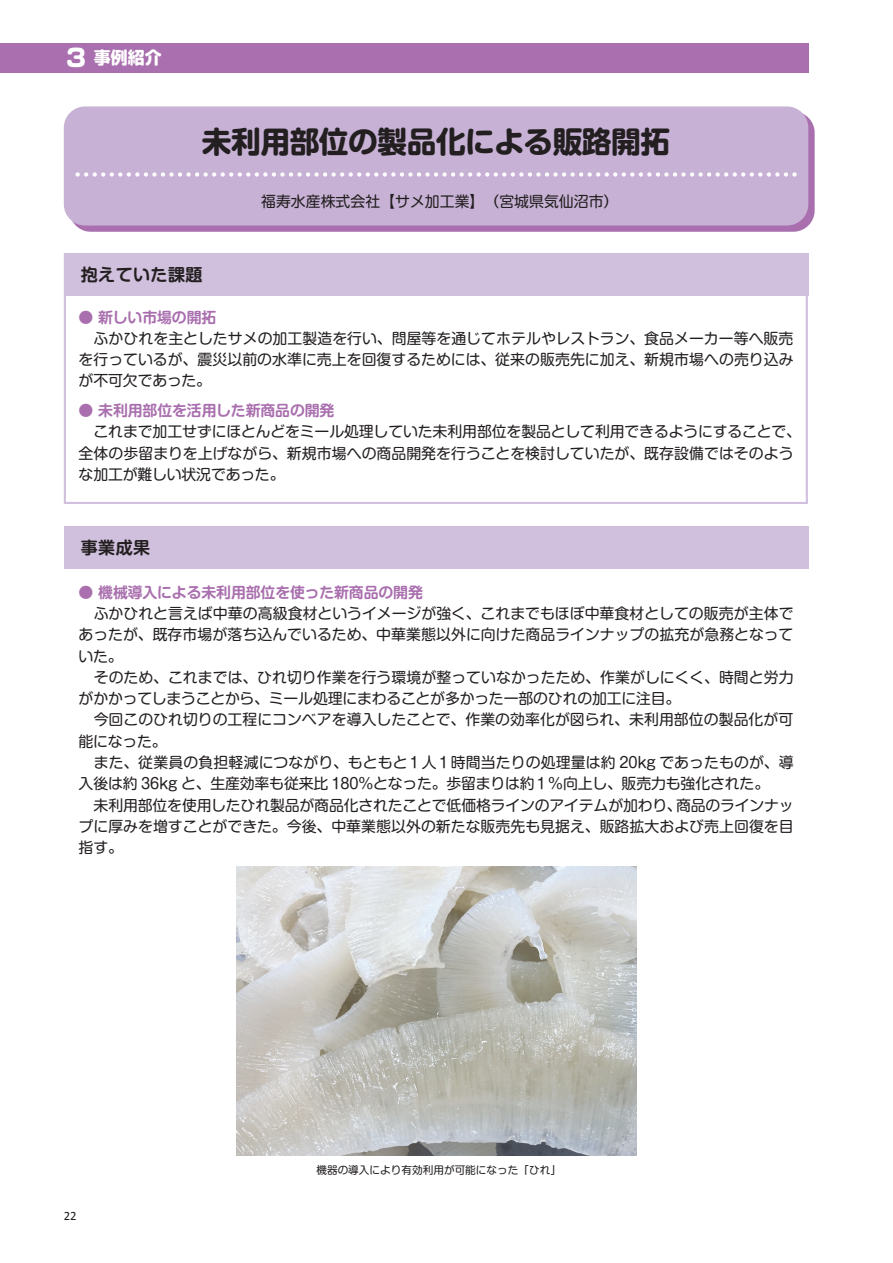
<style>
.page{position:relative;width:893px;height:1263px;background:#fff}
.page>*{position:absolute;margin:0;border:0;box-sizing:border-box;transform-origin:0 0}
.t1{font:29.7px "Shin M Go Pro Bold 90 pv RKSJ H";letter-spacing:-.015em;color:#231f20}
.t2{font:16.95px "Shin M Go Pro De Bold 90 pv RKSJ H";letter-spacing:.025em;color:#231f20}
.t3{font:16.95px "Soft Go Std Heavy 90 pv RKSJ H";color:#fff}
.t4{font:14.85px/21.3px "Shin M Go Pro Regular 90 pv RKSJ H";color:#231f20}
.t5{font:14.85px "Shin M Go Pro De Bold 90 pv RKSJ H";letter-spacing:-.01em;color:#a96fae}
.t6{font:12.75px "Calibri";color:#231f20}
.t7{font:10.65px "Shin M Go Pro Regular 90 pv RKSJ H";color:#231f20}
.s1{font-size:24.45px}
</style>
<div class="page">
<img style="left:73px;top:113px;width:741px;height:119px">
<div style="left:64px;top:106px;width:744px;height:120px;background:#c7b2d5;border-radius:21px"></div>
<svg style="left:75px;top:172px;width:721px;height:5px"></svg>
<div style="left:0;top:43px;width:808px;height:29px;background:#a96fae"></div>
<svg style="left:64px;top:253px;width:743px;height:251px"></svg>
<div style="left:64px;top:526px;width:744px;height:43px;background:#d0c0dd"></div>
<img style="left:236px;top:867px;width:400px;height:289px">
<p class="t3" style="left:30px;top:51px;width:134px">　　<span class="s1">３</span>事例紹介</p>
<h1 class="t1" style="left:202px;top:131px;width:470px">未利用部位の製品化による販路開拓</h1>
<p class="t4" style="left:261px;top:193px;width:359px">福寿水産株式会社【サメ加工業】（宮城県気仙沼市）</p>
<p class="t2" style="left:81px;top:268px;width:123px">抱えていた課題</p>
<p class="t5" style="left:79px;top:311px;width:139px">● 新しい市場の開拓</p>
<p class="t4" style="left:79px;top:330px;width:716px;text-align:justify">　ふかひれを主としたサメの加工製造を行い、問屋等を通じてホテルやレストラン、食品メーカー等へ販売を行っているが、震災以前の水準に売上を回復するためには、従来の販売先に加え、新規市場への売り込みが不可欠であった。</p>
<p class="t5" style="left:79px;top:405px;width:257px">● 未利用部位を活用した新商品の開発</p>
<p class="t4" style="left:79px;top:423px;width:724px">　これまで加工せずにほとんどをミール処理していた未利用部位を製品として利用できるようにすることで、全体の歩留まりを上げながら、新規市場への商品開発を行うことを検討していたが、既存設備ではそのような加工が難しい状況であった。</p>
<p class="t2" style="left:81px;top:541px;width:71px">事業成果</p>
<p class="t5" style="left:79px;top:587px;width:346px">● 機械導入による未利用部位を使った新商品の開発</p>
<p class="t4" style="left:79px;top:605px;width:716px">　ふかひれと言えば中華の高級食材というイメージが強く、これまでもほぼ中華食材としての販売が主体であったが、既存市場が落ち込んでいるため、中華業態以外に向けた商品ラインナップの拡充が急務となっていた。<br>　そのため、これまでは、ひれ切り作業を行う環境が整っていなかったため、作業がしにくく、時間と労力がかかってしまうことから、ミール処理にまわることが多かった一部のひれの加工に注目。<br>　今回このひれ切りの工程にコンベアを導入したことで、作業の効率化が図られ、未利用部位の製品化が可能になった。<br>　また、従業員の負担軽減につながり、もともと１人１時間当たりの処理量は約 20kg であったものが、導入後は約 36kg と、生産効率も従来比 180％となった。歩留まりは約１％向上し、販売力も強化された。<br>　未利用部位を使用したひれ製品が商品化されたことで低価格ラインのアイテムが加わり、商品のラインナップに厚みを増すことができた。今後、中華業態以外の新たな販売先も見据え、販路拡大および売上回復を目指す。</p>
<p class="t6" style="left:64px;top:1211px;width:14px">22</p>
<p class="t7" style="left:316px;top:1166px;width:246px">機器の導入により有効利用が可能になった「ひれ」</p>
</div>
